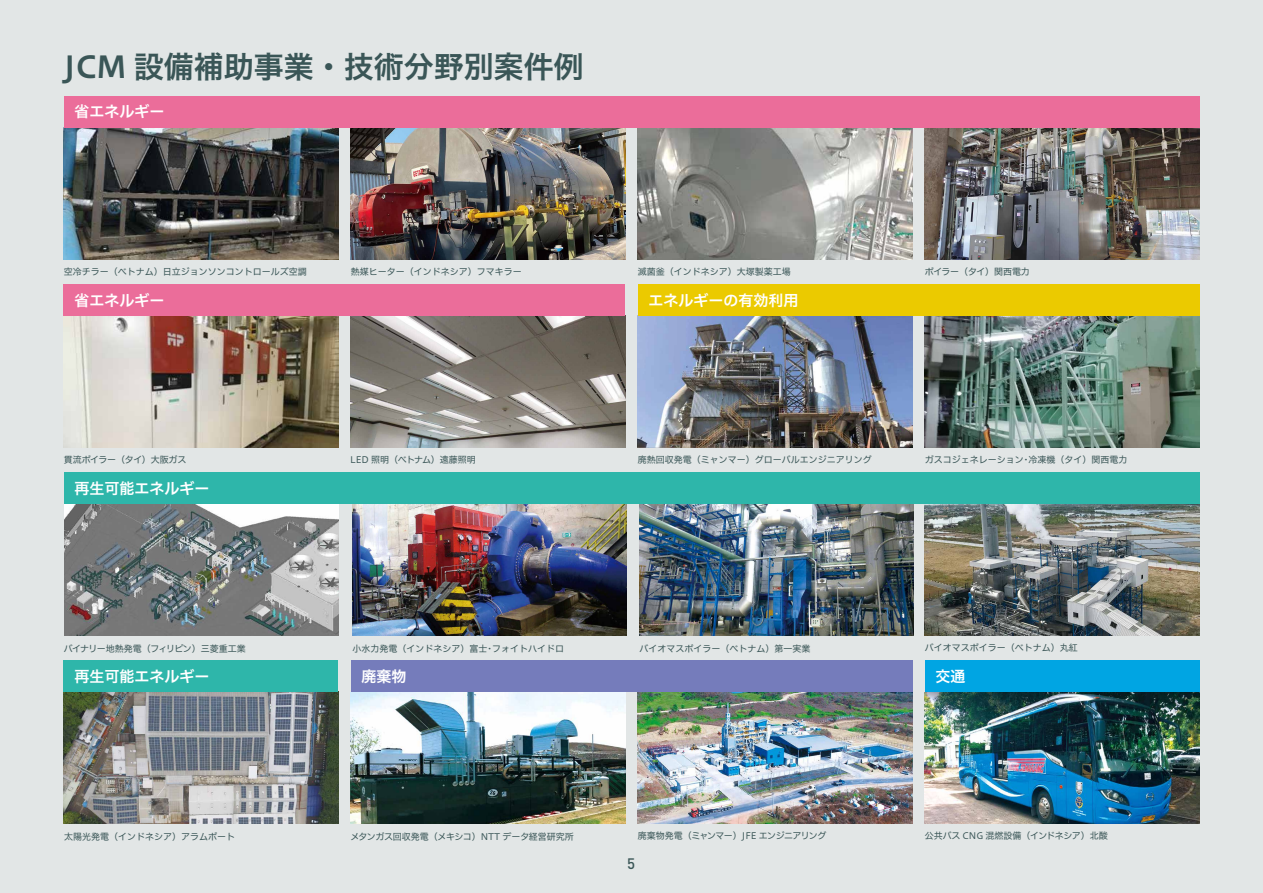
<style>
.page{position:relative;width:1263px;height:893px;background:#e2e6e6}
.page>*{position:absolute;margin:0;border:0;box-sizing:border-box;transform-origin:0 0}
.t1{font:30px "Hiragino UD Sans F Std W6";color:#3a5657}
.t2{font:15px "Hiragino UD Sans F Std W6";color:#fff}
.t3{font:500 15px "DIN Pro";color:#3a5657}
.t4{font:9px "Hiragino UD Sans F Std W4";color:#3a5657}
.t5{font:9px "Hiragino UD Sans F Std W4";letter-spacing:-.06em;color:#3a5657}
.t6{font:9px "Hiragino UD Sans F Std W4";letter-spacing:-.02em;color:#3a5657}
.t7{font:9px "Hiragino UD Sans F Std W4";letter-spacing:-.025em;color:#3a5657}
.t8{font:9px "Hiragino UD Sans F Std W4";letter-spacing:-.045em;color:#3a5657}
</style>
<div class="page">
<img style="left:64px;top:128px;width:274px;height:131px">
<img style="left:351px;top:128px;width:274px;height:131px">
<img style="left:638px;top:128px;width:274px;height:131px">
<img style="left:638px;top:316px;width:274px;height:132px">
<img style="left:925px;top:316px;width:274px;height:132px">
<img style="left:64px;top:692px;width:274px;height:132px">
<img style="left:64px;top:504px;width:274px;height:132px">
<img style="left:352px;top:504px;width:275px;height:132px">
<img style="left:639px;top:504px;width:275px;height:132px">
<img style="left:351px;top:692px;width:274px;height:132px">
<img style="left:638px;top:692px;width:274px;height:132px">
<img style="left:925px;top:692px;width:274px;height:132px">
<img style="left:925px;top:128px;width:274px;height:131px">
<img style="left:64px;top:316px;width:274px;height:132px">
<img style="left:351px;top:316px;width:274px;height:132px">
<img style="left:925px;top:504px;width:274px;height:131px">
<div style="left:64px;top:96px;width:1135px;height:32px;background:#eb6d9a"></div>
<div style="left:64px;top:284px;width:561px;height:32px;background:#eb6d9a"></div>
<div style="left:638px;top:284px;width:561px;height:32px;background:#ebca00"></div>
<div style="left:64px;top:472px;width:1135px;height:32px;background:#2eb6aa"></div>
<div style="left:64px;top:660px;width:274px;height:32px;background:#2eb6aa"></div>
<div style="left:351px;top:660px;width:561px;height:32px;background:#757cbb"></div>
<div style="left:925px;top:660px;width:274px;height:32px;background:#00a5e3"></div>
<h1 class="t1" style="left:64px;top:44px;width:521px">JCM 設備補助事業・技術分野別案件例</h1>
<h2 class="t2" style="left:74px;top:100px;width:92px">省エネルギー</h2>
<p class="t4" style="left:64px;top:264px;width:244px">空冷チラー（ベトナム）日立ジョンソンコントロールズ空調</p>
<p class="t4" style="left:351px;top:265px;width:173px">熱媒ヒーター（インドネシア）フマキラー</p>
<p class="t4" style="left:638px;top:265px;width:154px">滅菌釜（インドネシア）大塚製薬工場</p>
<p class="t8" style="left:925px;top:265px;width:107px">ボイラー（タイ）関西電力</p>
<h2 class="t2" style="left:74px;top:288px;width:92px">省エネルギー</h2>
<h2 class="t2" style="left:648px;top:288px;width:151px">エネルギーの有効利用</h2>
<p class="t7" style="left:64px;top:453px;width:124px">貫流ボイラー（タイ）大阪ガス</p>
<p class="t4" style="left:350px;top:453px;width:127px">LED 照明（ベトナム）遠藤照明</p>
<p class="t4" style="left:638px;top:453px;width:235px">廃熱回収発電（ミャンマー）グローバルエンジニアリング</p>
<p class="t4" style="left:925px;top:453px;width:204px">ガスコジェネレーション･冷凍機（タイ）関西電力</p>
<h2 class="t2" style="left:74px;top:477px;width:137px">再生可能エネルギー</h2>
<p class="t6" style="left:64px;top:641px;width:183px">バイナリー地熱発電（フィリピン）三菱重工業</p>
<p class="t4" style="left:352px;top:641px;width:213px">小水力発電（インドネシア）富士･フォイトハイドロ</p>
<p class="t4" style="left:639px;top:641px;width:172px">バイオマスボイラー（ベトナム）第一実業</p>
<p class="t4" style="left:925px;top:641px;width:154px">バイオマスボイラー（ベトナム）丸紅</p>
<h2 class="t2" style="left:74px;top:665px;width:137px">再生可能エネルギー</h2>
<h2 class="t2" style="left:361px;top:665px;width:47px">廃棄物</h2>
<h2 class="t2" style="left:935px;top:665px;width:31px">交通</h2>
<p class="t4" style="left:64px;top:829px;width:172px">太陽光発電（インドネシア）アラムポート</p>
<p class="t4" style="left:351px;top:830px;width:225px">メタンガス回収発電（メキシコ）NTT データ経営研究所</p>
<p class="t5" style="left:638px;top:829px;width:190px">廃棄物発電（ミャンマー）JFE エンジニアリング</p>
<p class="t4" style="left:925px;top:829px;width:184px">公共バス CNG 混燃設備（インドネシア）北酸</p>
<h2 class="t3" style="left:627px;top:853px;width:9px">5</h2>
</div>
